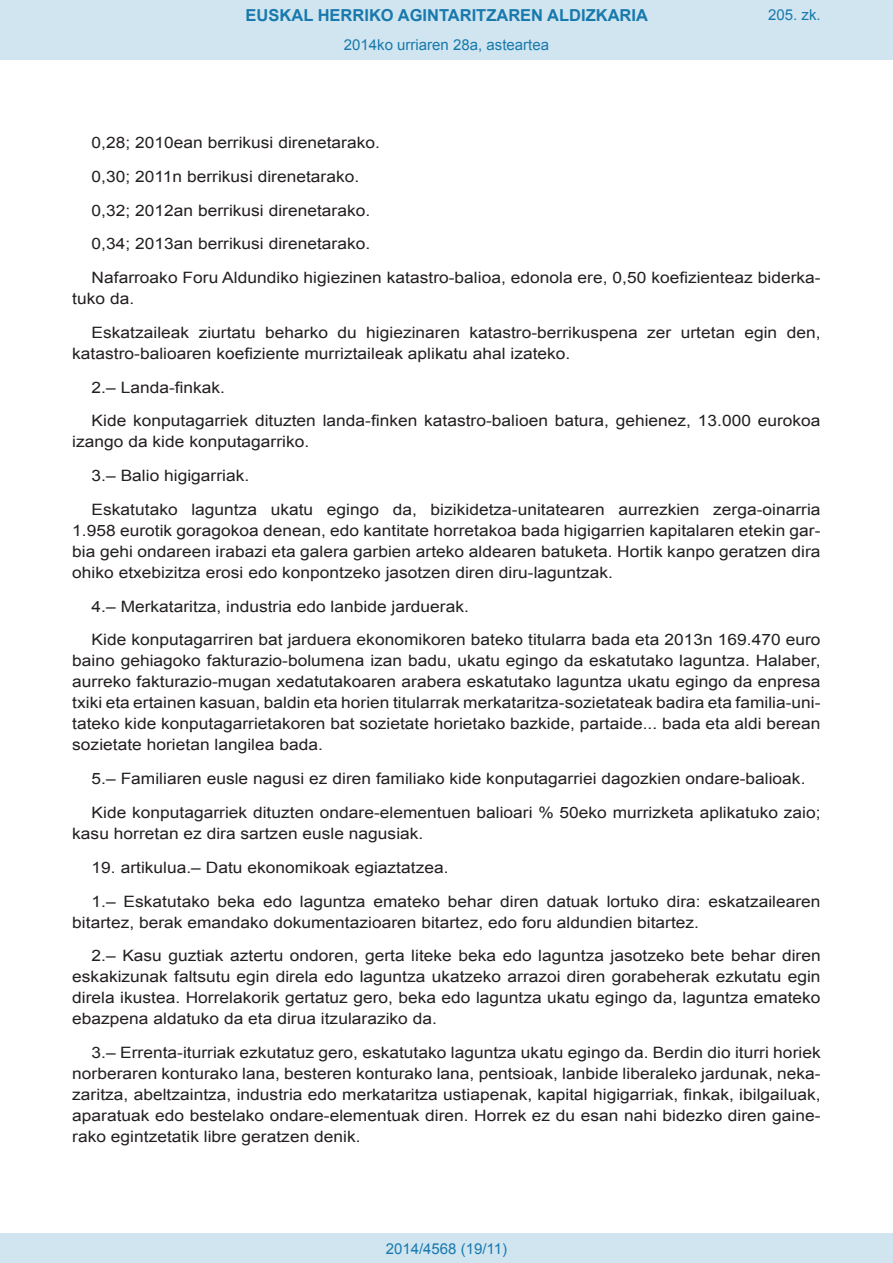
<style>
.page{position:relative;width:893px;height:1263px;background:#fff}
.page>*{position:absolute;margin:0;border:0;box-sizing:border-box;transform-origin:0 0}
.t1{font:700 16.5px "Arial";color:#1879ad}
.BOPVDetalle{font:15.6px/21px "Arial";color:#231f20;scale:1.11 1}
.Paginacion_Centro{font:15px "Arial";color:#1879ad}
</style>
<div class="page">
<div style="left:0;top:0;width:893px;height:60px;background:#d0e5f0"></div>
<div style="left:0;top:1233px;width:893px;height:30px;background:#d0e5f0"></div>
<p class="t1" style="left:246px;top:4px;width:404px">EUSKAL HERRIKO AGINTARITZAREN ALDIZKARIA</p>
<p class="Paginacion_Centro" style="left:344px;top:35px;width:207px">2014ko urriaren 28a, asteartea</p>
<p class="Paginacion_Centro" style="left:768px;top:5px;width:54px">205. zk.</p>
<p class="BOPVDetalle" style="left:92px;top:132px;width:261px">0,28; 2010ean berrikusi direnetarako.</p>
<p class="BOPVDetalle" style="left:92px;top:166px;width:243px">0,30; 2011n berrikusi direnetarako.</p>
<p class="BOPVDetalle" style="left:92px;top:200px;width:252px">0,32; 2012an berrikusi direnetarako.</p>
<p class="BOPVDetalle" style="left:92px;top:234px;width:252px">0,34; 2013an berrikusi direnetarako.</p>
<p class="BOPVDetalle" style="left:72px;top:267px;width:676px;text-indent:19px">Nafarroako Foru Aldundiko higiezinen katastro-balioa, edonola ere, 0,50 koefizienteaz biderka&shy;tuko da.</p>
<p class="BOPVDetalle" style="left:72px;top:322px;width:676px;text-indent:19px">Eskatzaileak ziurtatu beharko du higiezinaren katastro-berrikuspena zer urtetan egin den, katastro-balioaren koefiziente murriztaileak aplikatu ahal izateko.</p>
<p class="BOPVDetalle" style="left:92px;top:377px;width:122px">2.– Landa-finkak.</p>
<p class="BOPVDetalle" style="left:72px;top:411px;width:676px;text-indent:19px">Kide konputagarriek dituzten landa-finken katastro-balioen batura, gehienez, 13.000 eurokoa izango da kide konputagarriko.</p>
<p class="BOPVDetalle" style="left:92px;top:465px;width:144px">3.– Balio higigarriak.</p>
<p class="BOPVDetalle" style="left:72px;top:499px;width:676px;text-align:justify;text-indent:19px">Eskatutako laguntza ukatu egingo da, bizikidetza-unitatearen aurrezkien zerga-oinarria 1.958 eurotik goragokoa denean, edo kantitate horretakoa bada higigarrien kapitalaren etekin gar&shy;bia gehi ondareen irabazi eta galera garbien arteko aldearen batuketa. Hortik kanpo geratzen dira ohiko etxebizitza erosi edo konpontzeko jasotzen diren diru-laguntzak.</p>
<p class="BOPVDetalle" style="left:92px;top:596px;width:341px">4.– Merkataritza, industria edo lanbide jarduerak.</p>
<p class="BOPVDetalle" style="left:72px;top:630px;width:676px;text-align:justify;text-indent:19px">Kide konputagarriren bat jarduera ekonomikoren bateko titularra bada eta 2013n 169.470 euro baino gehiagoko fakturazio-bolumena izan badu, ukatu egingo da eskatutako laguntza. Halaber, aurreko fakturazio-mugan xedatutakoaren arabera eskatutako laguntza ukatu egingo da enpresa txiki eta ertainen kasuan, baldin eta horien titularrak merkataritza-sozietateak badira eta familia-uni&shy;tateko kide konputagarrietakoren bat sozietate horietako bazkide, partaide... bada eta aldi berean sozietate horietan langilea bada.</p>
<p class="BOPVDetalle" style="left:92px;top:768px;width:645px">5.– Familiaren eusle nagusi ez diren familiako kide konputagarriei dagozkien ondare-balioak.</p>
<p class="BOPVDetalle" style="left:72px;top:802px;width:676px;text-indent:19px">Kide konputagarriek dituzten ondare-elementuen balioari % 50eko murrizketa aplikatuko zaio; kasu horretan ez dira sartzen eusle nagusiak.</p>
<p class="BOPVDetalle" style="left:92px;top:857px;width:323px">19. artikulua.– Datu ekonomikoak egiaztatzea.</p>
<p class="BOPVDetalle" style="left:72px;top:891px;width:676px;text-indent:19px">1.– Eskatutako beka edo laguntza emateko behar diren datuak lortuko dira: eskatzailearen bitartez, berak emandako dokumentazioaren bitartez, edo foru aldundien bitartez.</p>
<p class="BOPVDetalle" style="left:72px;top:945px;width:676px;text-align:justify;text-indent:19px">2.– Kasu guztiak aztertu ondoren, gerta liteke beka edo laguntza jasotzeko bete behar diren eskakizunak faltsutu egin direla edo laguntza ukatzeko arrazoi diren gorabeherak ezkutatu egin direla ikustea. Horrelakorik gertatuz gero, beka edo laguntza ukatu egingo da, laguntza emateko ebazpena aldatuko da eta dirua itzularaziko da.</p>
<p class="BOPVDetalle" style="left:72px;top:1042px;width:676px;text-align:justify;text-indent:19px">3.– Errenta-iturriak ezkutatuz gero, eskatutako laguntza ukatu egingo da. Berdin dio iturri horiek norberaren konturako lana, besteren konturako lana, pentsioak, lanbide liberaleko jardunak, neka&shy;zaritza, abeltzaintza, industria edo merkataritza ustiapenak, kapital higigarriak, finkak, ibilgailuak, aparatuak edo bestelako ondare-elementuak diren. Horrek ez du esan nahi bidezko diren gaine&shy;rako egintzetatik libre geratzen denik.</p>
<p class="Paginacion_Centro" style="left:386px;top:1238px;width:123px">2014/4568 (19/11)</p>
</div>
